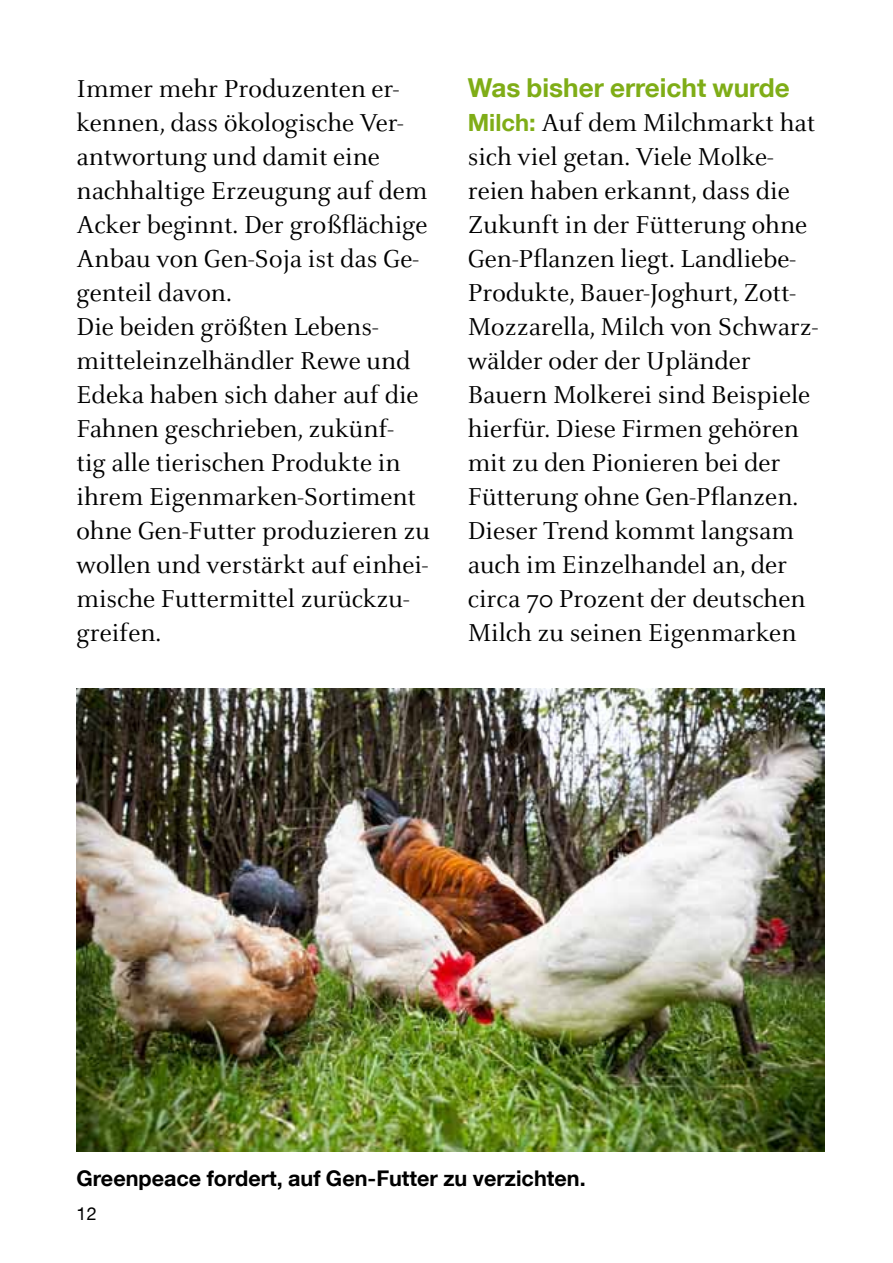
<style>
.page{position:relative;width:893px;height:1263px;background:#fff}
.page>*{position:absolute;margin:0;border:0;box-sizing:border-box;transform-origin:0 0}
.t1{font:27px/33.9px "Celeste";color:#000}
.t2{font:700 26.1px "Helvetica Neue LT Com";color:#7fad17}
.t3{font:700 21.6px "Helvetica Neue LT Com";color:#000}
.t4{font:18px "Helvetica Neue LT Com";color:#000}
.s1{font-family:"Helvetica Neue LT Com";font-weight:700;font-size:23.7px;color:#7fad17}
</style>
<div class="page">
<img style="left:77px;top:689px;width:748px;height:462px">
<p class="t1" style="left:77px;top:73px;width:355px">Immer mehr Produzenten er&shy;kennen, dass ökologische Ver&shy;antwortung und damit eine nachhaltige Erzeugung auf dem<br>Acker beginnt. Der großflächige<br>Anbau von Gen-Soja ist das Ge&shy;genteil davon.<br>Die beiden größten Lebens&shy;mitteleinzelhändler Rewe und<br>Edeka haben sich daher auf die<br>Fahnen geschrieben, zukünf-<br>tig alle tierischen Produkte in ihrem Eigenmarken-Sortiment ohne Gen-Futter produzieren zu wollen und verstärkt auf einhei&shy;mische Futtermittel zurückzu&shy;greifen.</p>
<p class="t2" style="left:468px;top:71px;width:323px">Was bisher erreicht wurde</p>
<p class="t1" style="left:468px;top:107px;width:352px"><span class="s1">Milch:</span> Auf dem Milchmarkt hat sich viel getan. Viele Molke&shy;reien haben erkannt, dass die<br>Zukunft in der Fütterung ohne<br>Gen-Pflanzen liegt. Landliebe-<br>Produkte, Bauer-Joghurt, Zott-<br>Mozzarella, Milch von Schwarz&shy;wälder oder der Upländer<br>Bauern Molkerei sind Beispiele hierfür. Diese Firmen gehören mit zu den Pionieren bei der<br>Fütterung ohne Gen-Pflanzen.<br>Dieser Trend kommt langsam auch im Einzelhandel an, der circa 70 Prozent der deutschen<br>Milch zu seinen Eigenmarken</p>
<p class="t3" style="left:77px;top:1164px;width:511px">Greenpeace fordert, auf Gen-Futter zu verzichten.</p>
<p class="t4" style="left:77px;top:1202px;width:22px">12</p>
</div>
